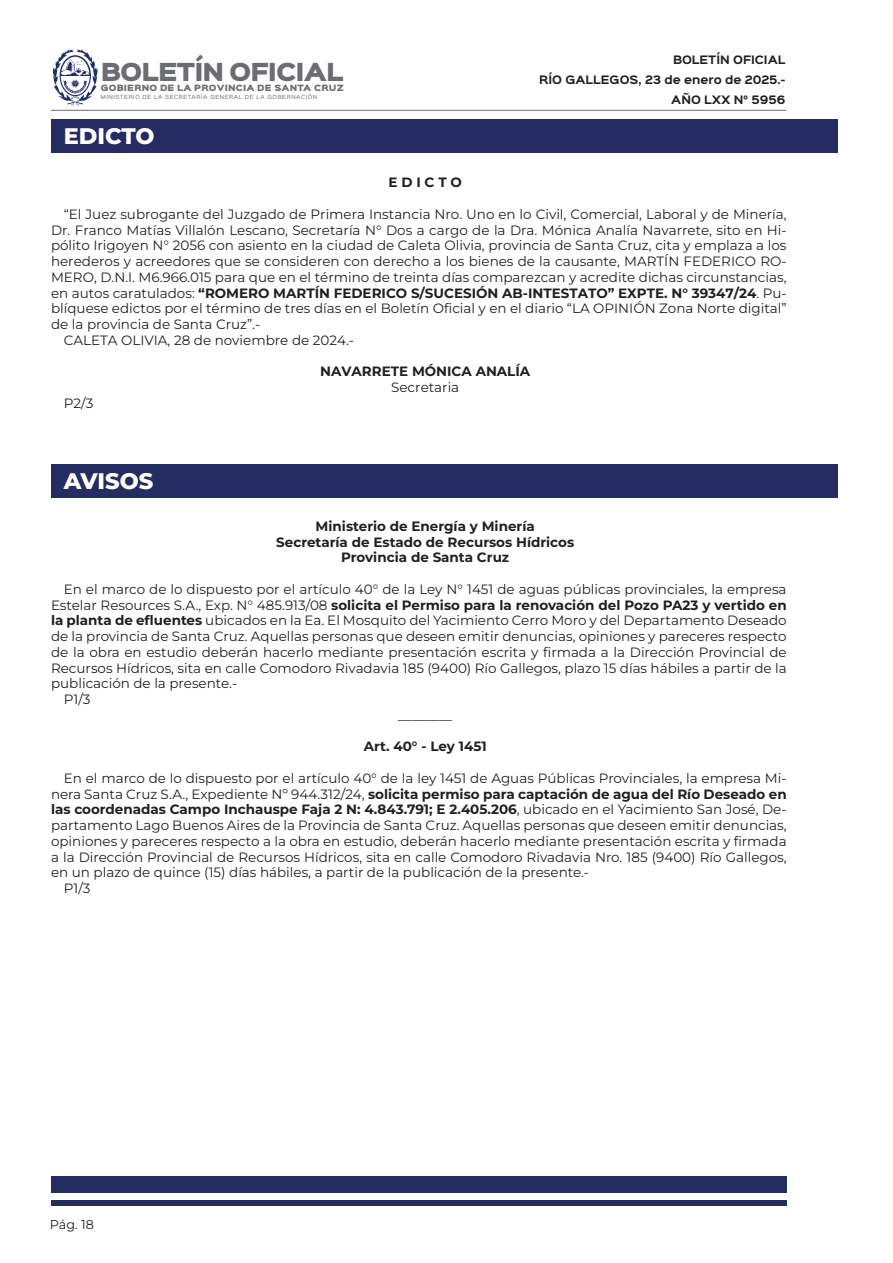
<style>
.page{position:relative;width:893px;height:1263px;background:#fff}
.page>*{position:absolute;margin:0;border:0;box-sizing:border-box;transform-origin:0 0}
.t1{font:800 22.5px "Montserrat";color:#fff}
.t2{font:22.35px "Sinkin Sans 900 X Black";letter-spacing:-.04em;color:#6c6d70}
.t3{font:13.5px/15.8px "Montserrat";color:#231f20;text-align:justify}
.No_Spacing{font:700 13.5px "Montserrat";color:#231f20}
.t4{font:12.75px "Montserrat";color:#231f20}
.t5{font:700 10.5px/20px "Sinkin Sans 700";color:#231f20;text-align:right}
.t6{font:7.8px "Sinkin Sans 900 X Black";letter-spacing:.02em;color:#6c6d70}
.t7{font:5.1px "Sinkin Sans 400";letter-spacing:.12em;color:#6c6d70}
.s1{font-weight:700}
</style>
<div class="page">
<svg style="left:53px;top:49px;width:45px;height:57px"></svg>
<hr style="left:51px;top:110px;width:735px;height:1px;background:#6c6d70">
<div style="left:51px;top:119px;width:787px;height:33px;background:#252c61"></div>
<div style="left:51px;top:465px;width:787px;height:33px;background:#252c61"></div>
<div style="left:51px;top:1177px;width:736px;height:16px;background:#252c61"></div>
<div style="left:51px;top:1200px;width:736px;height:5px;background:#252c61"></div>
<h2 class="t2" style="left:101px;top:61px;width:244px">BOLETÍN OFICIAL</h2>
<p class="t6" style="left:101px;top:84px;width:245px">GOBIERNO DE LA PROVINCIA DE SANTA CRUZ</p>
<p class="t7" style="left:101px;top:93px;width:218px">MINISTERIO DE LA SECRETARÍA GENERAL DE LA GOBERNACIÓN</p>
<p class="t1" style="left:64px;top:121px;width:92px">EDICTO</p>
<p class="t5" style="left:539px;top:50px;width:248px">BOLETÍN OFICIAL<br>RÍO GALLEGOS, 23 de enero de 2025.-<br>AÑO LXX N° 5956</p>
<p class="No_Spacing" style="left:389px;top:173px;width:75px">E D I C T O</p>
<p class="t3" style="left:51px;top:206px;width:737px;text-indent:13px">“El Juez subrogante del Juzgado de Primera Instancia Nro. Uno en lo Civil, Comercial, Laboral y de Minería, Dr. Franco Matías Villalón Lescano, Secretaría N° Dos a cargo de la Dra. Mónica Analía Navarrete, sito en Hi&shy;pólito Irigoyen N° 2056 con asiento en la ciudad de Caleta Olivia, provincia de Santa Cruz, cita y emplaza a los herederos y acreedores que se consideren con derecho a los bienes de la causante, MARTÍN FEDERICO RO-MERO, D.N.I. M6.966.015 para que en el término de treinta días comparezcan y acredite dichas circunstancias, en autos caratulados: <span class="s1">“ROMERO MARTÍN FEDERICO S/SUCESIÓN AB-INTESTATO” EXPTE. N° 39347/24</span>. Pu&shy;blíquese edictos por el término de tres días en el Boletín Oficial y en el diario “LA OPINIÓN Zona Norte digital” de la provincia de Santa Cruz”.-</p>
<p class="t3" style="left:64px;top:332px;width:292px">CALETA OLIVIA, 28 de noviembre de 2024.-</p>
<p class="No_Spacing" style="left:320px;top:362px;width:211px">NAVARRETE MÓNICA ANALÍA</p>
<p class="t3" style="left:391px;top:379px;width:70px">Secretaria</p>
<p class="t3" style="left:64px;top:395px;width:31px">P2/3</p>
<p class="t1" style="left:64px;top:466px;width:91px">AVISOS</p>
<p class="No_Spacing" style="left:316px;top:516px;width:221px">Ministerio de Energía y Minería</p>
<p class="No_Spacing" style="left:276px;top:532px;width:299px">Secretaría de Estado de Recursos Hídricos</p>
<p class="No_Spacing" style="left:341px;top:548px;width:170px">Provincia de Santa Cruz</p>
<p class="t3" style="left:51px;top:581px;width:737px;text-indent:13px">En el marco de lo dispuesto por el artículo 40° de la Ley N° 1451 de aguas públicas provinciales, la empresa Estelar Resources S.A., Exp. N° 485.913/08 <span class="s1">solicita el Permiso para la renovación del Pozo PA23 y vertido en la planta de efluentes</span> ubicados en la Ea. El Mosquito del Yacimiento Cerro Moro y del Departamento Deseado de la provincia de Santa Cruz. Aquellas personas que deseen emitir denuncias, opiniones y pareceres respecto de la obra en estudio deberán hacerlo mediante presentación escrita y firmada a la Dirección Provincial de Recursos Hídricos, sita en calle Comodoro Rivadavia 185 (9400) Río Gallegos, plazo 15 días hábiles a partir de la publicación de la presente.-</p>
<p class="t3" style="left:64px;top:691px;width:28px">P1/3</p>
<p class="t3" style="left:398px;top:707px;width:55px">________</p>
<p class="No_Spacing" style="left:364px;top:737px;width:124px">Art. 40° - Ley 1451</p>
<p class="t3" style="left:51px;top:770px;width:737px;text-indent:13px">En el marco de lo dispuesto por el artículo 40° de la ley 1451 de Aguas Públicas Provinciales, la empresa Mi&shy;nera Santa Cruz S.A., Expediente Nº 944.312/24, <span class="s1">solicita permiso para captación de agua del Río Deseado en las coordenadas Campo Inchauspe Faja 2 N: 4.843.791; E 2.405.206</span>, ubicado en el Yacimiento San José, De&shy;partamento Lago Buenos Aires de la Provincia de Santa Cruz. Aquellas personas que deseen emitir denuncias, opiniones y pareceres respecto a la obra en estudio, deberán hacerlo mediante presentación escrita y firmada a la Dirección Provincial de Recursos Hídricos, sita en calle Comodoro Rivadavia Nro. 185 (9400) Río Gallegos, en un plazo de quince (15) días hábiles, a partir de la publicación de la presente.-</p>
<p class="t3" style="left:64px;top:880px;width:28px">P1/3</p>
<p class="t4" style="left:50px;top:1215px;width:46px">Pág. 18</p>
</div>
